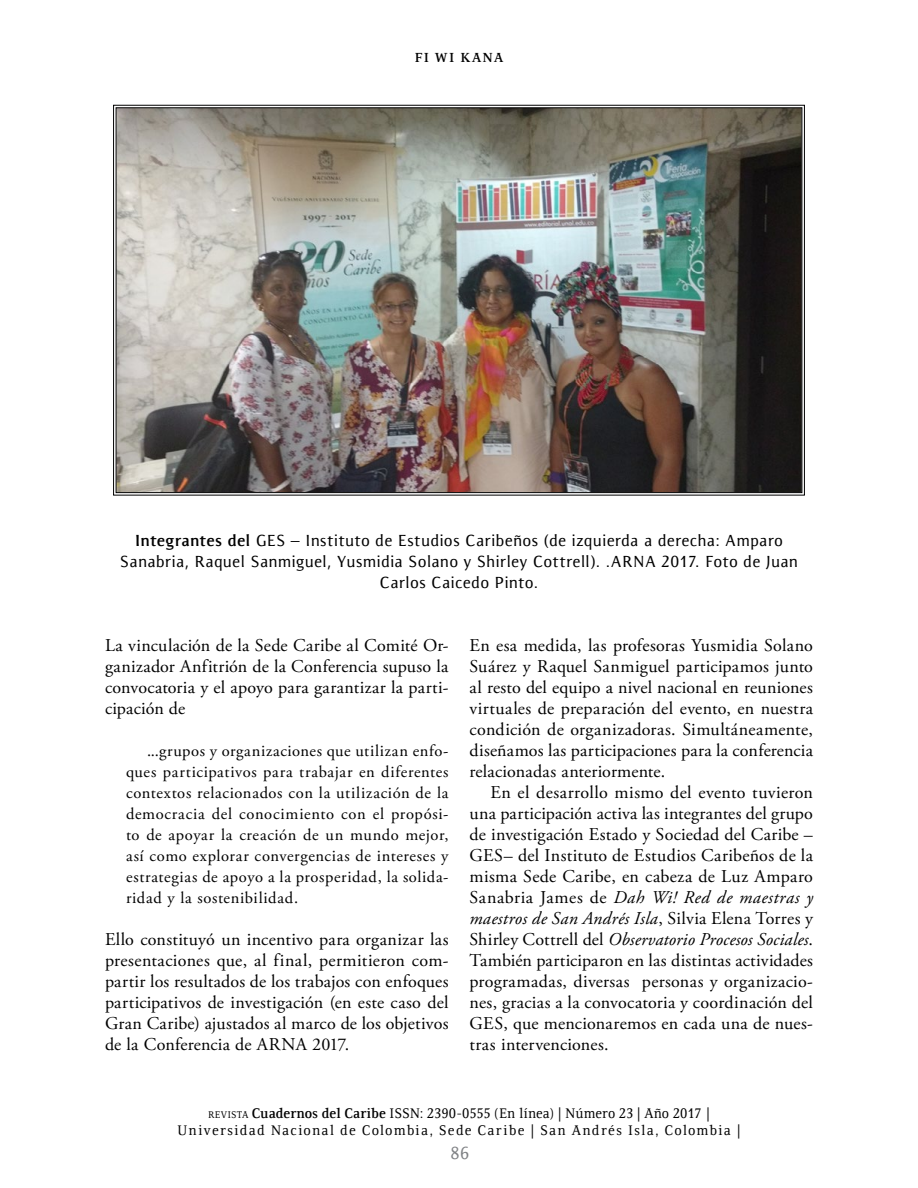
<style>
.page{position:relative;width:918px;height:1188px;background:#fff}
.page>*{position:absolute;margin:0;border:0;box-sizing:border-box;transform-origin:0 0}
.t1{font:18px/21px "Adobe Garamond Pro";letter-spacing:.01em;color:#000;text-align:justify}
.t2{font:500 18px "Resavska Sans ITC Std";color:#808285}
.t3{font:16.5px/21px "Adobe Garamond Pro";letter-spacing:.04em;color:#000;text-align:justify}
.t4{font:500 16.5px/21px "Resavska Sans ITC Std";letter-spacing:.005em;color:#000;text-align:center}
.t5{font:500 14.25px/16.5px "Resavska ITC Std";letter-spacing:.065em;color:#000;text-align:center;scale:.96 1}
.t6{font:700 13.5px "Resavska ITC Std";letter-spacing:.105em;color:#000}
.s1{font-weight:700}
.s2{font-style:italic}
.s3{font-size:10.05px}
.s4{font-weight:900}
</style>
<div class="page">
<img style="left:113px;top:105px;width:692px;height:391px">
<p class="t6" style="left:415px;top:49px;width:90px">FI WI KANA</p>
<p class="t4" style="left:120px;top:530px;width:680px"><span class="s1">Integrantes del</span> GES – Instituto de Estudios Caribeños (de izquierda a derecha: Amparo<br>Sanabria, Raquel Sanmiguel, Yusmidia Solano y Shirley Cottrell). .ARNA 2017. Foto de Juan<br>Carlos Caicedo Pinto.</p>
<p class="t1" style="left:105px;top:635px;width:345px">La vinculación de la Sede Caribe al Comité Or&shy;ganizador Anfitrión de la Conferencia supuso la convocatoria y el apoyo para garantizar la parti&shy;cipación de</p>
<p class="t3" style="left:126px;top:741px;width:324px;text-indent:21px">...grupos y organizaciones que utilizan enfo&shy;ques participativos para trabajar en diferentes contextos relacionados con la utilización de la democracia del conocimiento con el propósi&shy;to de apoyar la creación de un mundo mejor, así como explorar convergencias de intereses y estrategias de apoyo a la prosperidad, la solida&shy;ridad y la sostenibilidad.</p>
<p class="t1" style="left:105px;top:929px;width:345px">Ello constituyó un incentivo para organizar las presentaciones que, al final, permitieron com&shy;partir los resultados de los trabajos con enfoques participativos de investigación (en este caso del Gran Caribe) ajustados al marco de los objetivos de la Conferencia de ARNA 2017.</p>
<p class="t1" style="left:470px;top:635px;width:345px">En esa medida, las profesoras Yusmidia Solano Suárez y Raquel Sanmiguel participamos junto al resto del equipo a nivel nacional en reuniones virtuales de preparación del evento, en nuestra condición de organizadoras. Simultáneamente, diseñamos las participaciones para la conferencia relacionadas anteriormente.</p>
<p class="t1" style="left:470px;top:782px;width:345px;text-indent:21px">En el desarrollo mismo del evento tuvieron una participación activa las integrantes del grupo de investigación Estado y Sociedad del Caribe – GES– del Instituto de Estudios Caribeños de la misma Sede Caribe, en cabeza de Luz Amparo Sanabria James de <span class="s2">Dah Wi! Red de maestras y maestros de San Andrés Isla</span>, Silvia Elena Torres y Shirley Cottrell del <span class="s2">Observatorio Procesos Sociales</span>.<br>También participaron en las distintas actividades programadas, diversas personas y organizacio&shy;nes, gracias a la convocatoria y coordinación del GES, que mencionaremos en cada una de nues&shy;tras intervenciones.</p>
<p class="t5" style="left:177px;top:1105px;width:589px"><span class="s3">REVISTA</span> <span class="s1">Cuadernos del Caribe</span> ISSN: 2390-0555 (En línea) <span class="s4">|</span> Número 23 <span class="s4">|</span> Año 2017 <span class="s4">|<br></span>Universidad Nacional de Colombia, Sede Caribe <span class="s4">|</span> San Andrés Isla, Colombia <span class="s4">|</span></p>
<p class="t2" style="left:450px;top:1142px;width:21px">86</p>
</div>
